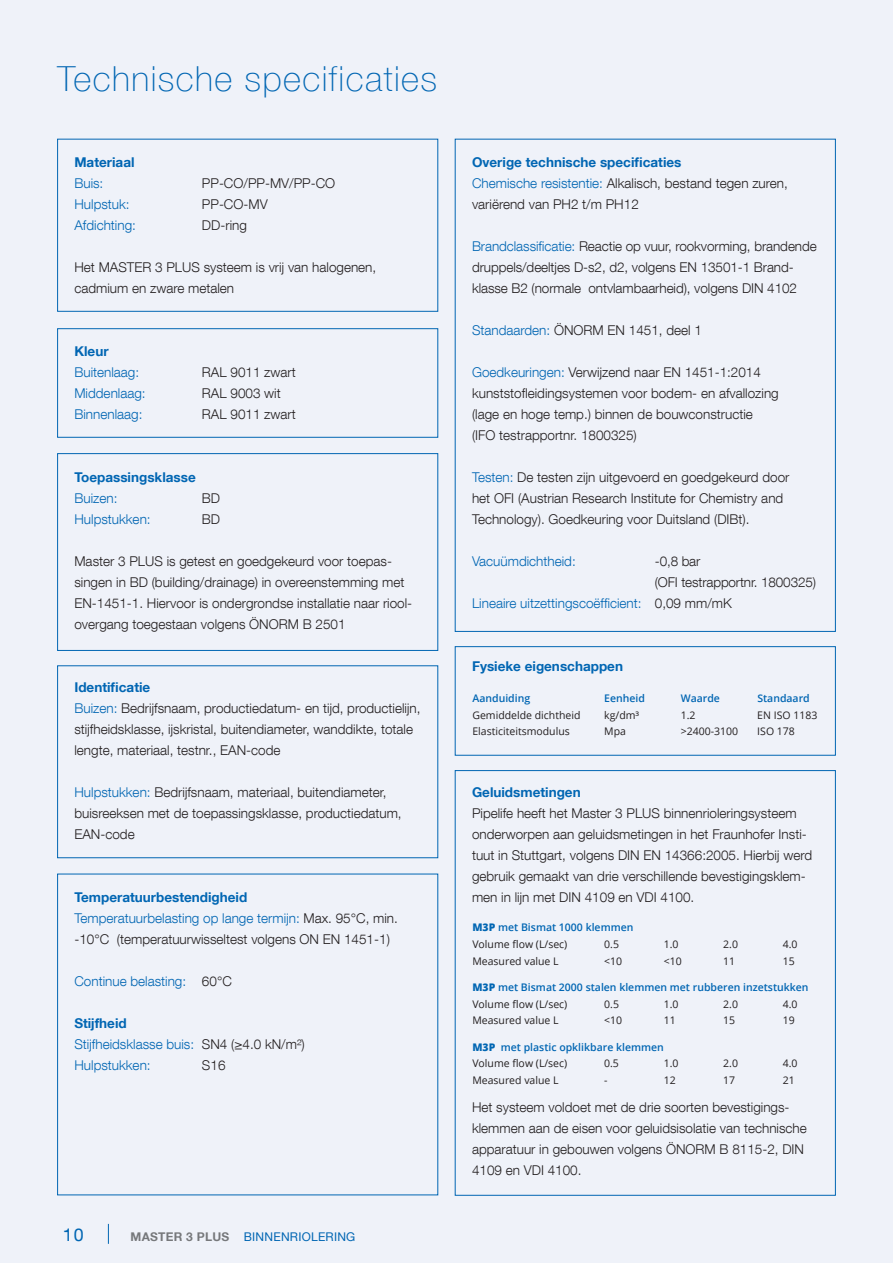
<style>
.page{position:relative;width:893px;height:1263px;background:#eff2f9}
.page>*{position:absolute;margin:0;border:0;box-sizing:border-box;transform-origin:0 0}
.t1{font:100 34.5px "Helvetica Neue LT Com";letter-spacing:.04em;color:#0166b3}
.t2{font:17.85px "Helvetica Neue LT Com";color:#0166b3}
._06_Subtekst{font:300 13.5px/21px "Helvetica Neue LT Com";color:#231f20}
._06_Subtekst-2{font:300 13.5px "Helvetica Neue LT Com";color:#0166b3}
._06_Subtekst-3{font:700 13.5px "Helvetica Neue LT Com";color:#0166b3}
.t3{font:12px "Helvetica Neue LT Com";letter-spacing:.02em;color:#0166b3}
.t4{font:10.5px "Open Sans";color:#231f20}
.t5{font:600 10.5px "Open Sans";color:#0166b3}
.s1{color:#0166b3}
.s2{color:#231f20}
.s3{font-weight:700;color:#76787b}
.s4{font-weight:800}
</style>
<div class="page">
<svg style="left:108px;top:1224px;width:1px;height:20px"></svg>
<div style="left:455px;top:646px;width:381px;height:109px;border:1px solid #0166b3"></div>
<div style="left:57px;top:328px;width:381px;height:109px;border:1px solid #0166b3"></div>
<div style="left:57px;top:453px;width:381px;height:198px;border:1px solid #0166b3"></div>
<p class="t1" style="left:57px;top:58px;width:381px">Technische specificaties</p>
<p class="_06_Subtekst-3" style="left:74px;top:154px;width:62px">Materiaal</p>
<p class="_06_Subtekst-2" style="left:74px;top:175px;width:30px">Buis:</p>
<p class="_06_Subtekst" style="left:202px;top:172px;width:135px">PP-CO/PP-MV/PP-CO</p>
<p class="_06_Subtekst-2" style="left:74px;top:196px;width:57px">Hulpstuk:</p>
<p class="_06_Subtekst" style="left:202px;top:193px;width:67px">PP-CO-MV</p>
<p class="_06_Subtekst-2" style="left:74px;top:217px;width:63px">Afdichting:</p>
<p class="_06_Subtekst" style="left:202px;top:214px;width:46px">DD-ring</p>
<p class="_06_Subtekst" style="left:74px;top:256px;width:303px">Het MASTER 3 PLUS systeem is vrij van halogenen, cadmium en zware metalen</p>
<p class="_06_Subtekst-3" style="left:74px;top:343px;width:36px">Kleur</p>
<p class="_06_Subtekst-2" style="left:74px;top:364px;width:66px">Buitenlaag:</p>
<p class="_06_Subtekst" style="left:202px;top:361px;width:95px">RAL 9011 zwart</p>
<p class="_06_Subtekst-2" style="left:74px;top:385px;width:73px">Middenlaag:</p>
<p class="_06_Subtekst" style="left:202px;top:382px;width:80px">RAL 9003 wit</p>
<p class="_06_Subtekst-2" style="left:74px;top:406px;width:70px">Binnenlaag:</p>
<p class="_06_Subtekst" style="left:202px;top:403px;width:95px">RAL 9011 zwart</p>
<p class="_06_Subtekst-3" style="left:74px;top:469px;width:123px">Toepassingsklasse</p>
<p class="_06_Subtekst-2" style="left:74px;top:490px;width:45px">Buizen:</p>
<p class="_06_Subtekst" style="left:202px;top:487px;width:20px">BD</p>
<p class="_06_Subtekst-2" style="left:74px;top:511px;width:78px">Hulpstukken:</p>
<p class="_06_Subtekst" style="left:202px;top:508px;width:20px">BD</p>
<p class="_06_Subtekst" style="left:74px;top:550px;width:339px">Master 3 PLUS is getest en goedgekeurd voor toepas&shy;singen in BD (building/drainage) in overeenstemming met EN-1451-1. Hiervoor is ondergrondse installatie naar riool&shy;overgang toegestaan volgens ÖNORM B 2501</p>
<p class="_06_Subtekst-3" style="left:74px;top:679px;width:77px">Identificatie</p>
<p class="_06_Subtekst" style="left:74px;top:697px;width:348px"><span class="s1">Buizen:</span> Bedrijfsnaam, productiedatum- en tijd, productielijn, stijfheidsklasse, ijskristal, buitendiameter, wanddikte, totale lengte, materiaal, testnr., EAN-code</p>
<p class="_06_Subtekst" style="left:74px;top:781px;width:329px"><span class="s1">Hulpstukken:</span> Bedrijfsnaam, materiaal, buitendiameter, buisreeksen met de toepassingsklasse, productiedatum,<br>EAN-code</p>
<p class="_06_Subtekst-3" style="left:74px;top:889px;width:174px">Temperatuurbestendigheid</p>
<p class="_06_Subtekst" style="left:74px;top:907px;width:325px"><span class="s1">Temperatuurbelasting op lange termijn:</span> Max. 95°C, min. -10°C (temperatuurwisseltest volgens ON EN 1451-1)</p>
<p class="_06_Subtekst-2" style="left:74px;top:973px;width:159px">Continue belasting: <span class="s2">60°C</span></p>
<p class="_06_Subtekst-3" style="left:74px;top:1015px;width:54px">Stijfheid</p>
<p class="_06_Subtekst-2" style="left:74px;top:1036px;width:232px">Stijfheidsklasse buis: <span class="s2">SN4 (≥4.0 kN/m²)</span></p>
<p class="_06_Subtekst-2" style="left:74px;top:1057px;width:78px">Hulpstukken:</p>
<p class="_06_Subtekst" style="left:202px;top:1054px;width:25px">S16</p>
<p class="t2" style="left:63px;top:1223px;width:22px">10</p>
<p class="t3" style="left:131px;top:1229px;width:226px"><span class="s3">MASTER 3 PLUS</span> BINNENRIOLERING</p>
<p class="_06_Subtekst-3" style="left:472px;top:154px;width:211px">Overige technische specificaties</p>
<p class="_06_Subtekst" style="left:472px;top:172px;width:317px"><span class="s1">Chemische resistentie:</span> Alkalisch, bestand tegen zuren, variërend van PH2 t/m PH12</p>
<p class="_06_Subtekst" style="left:472px;top:235px;width:346px"><span class="s1">Brandclassificatie:</span> Reactie op vuur, rookvorming, brandende druppels/deeltjes D-s2, d2, volgens EN 13501-1 Brand&shy;klasse B2 (normale ontvlambaarheid), volgens DIN 4102</p>
<p class="_06_Subtekst" style="left:472px;top:319px;width:231px"><span class="s1">Standaarden:</span> ÖNORM EN 1451, deel 1</p>
<p class="_06_Subtekst" style="left:472px;top:361px;width:308px"><span class="s1">Goedkeuringen:</span> Verwijzend naar EN 1451-1:2014 kunststofleidingsystemen voor bodem- en afvallozing (lage en hoge temp.) binnen de bouwconstructie (IFO testrapportnr. 1800325)</p>
<p class="_06_Subtekst" style="left:472px;top:466px;width:319px"><span class="s1">Testen:</span> De testen zijn uitgevoerd en goedgekeurd door het OFI (Austrian Research Institute for Chemistry and<br>Technology). Goedkeuring voor Duitsland (DIBt).</p>
<p class="_06_Subtekst-2" style="left:472px;top:553px;width:105px">Vacuümdichtheid:</p>
<p class="_06_Subtekst" style="left:655px;top:550px;width:163px">-0,8 bar<br>(OFI testrapportnr. 1800325)</p>
<p class="_06_Subtekst-2" style="left:472px;top:595px;width:261px">Lineaire uitzettingscoëfficient: <span class="s2">0,09 mm/mK</span></p>
<p class="_06_Subtekst-3" style="left:472px;top:658px;width:152px">Fysieke eigenschappen</p>
<p class="t5" style="left:472px;top:691px;width:59px">Aanduiding</p>
<p class="t5" style="left:604px;top:691px;width:42px">Eenheid</p>
<p class="t5" style="left:681px;top:691px;width:41px">Waarde</p>
<p class="t5" style="left:757px;top:691px;width:54px">Standaard</p>
<p class="t4" style="left:472px;top:707px;width:110px">Gemiddelde dichtheid</p>
<p class="t4" style="left:604px;top:707px;width:36px">kg/dm³</p>
<p class="t4" style="left:681px;top:707px;width:16px">1.2</p>
<p class="t4" style="left:757px;top:707px;width:62px">EN ISO 1183</p>
<p class="t4" style="left:472px;top:724px;width:99px">Elasticiteitsmodulus</p>
<p class="t4" style="left:604px;top:724px;width:23px">Mpa</p>
<p class="t4" style="left:681px;top:724px;width:59px">&gt;2400-3100</p>
<p class="t4" style="left:757px;top:724px;width:39px">ISO 178</p>
<p class="_06_Subtekst-3" style="left:472px;top:784px;width:110px">Geluidsmetingen</p>
<p class="_06_Subtekst" style="left:472px;top:802px;width:342px">Pipelife heeft het Master 3 PLUS binnenrioleringsysteem onderworpen aan geluidsmetingen in het Fraunhofer Insti&shy;tuut in Stuttgart, volgens DIN EN 14366:2005. Hierbij werd gebruik gemaakt van drie verschillende bevestigingsklem&shy;men in lijn met DIN 4109 en VDI 4100.</p>
<p class="t5" style="left:472px;top:920px;width:163px"><span class="s4">M3P</span> met Bismat 1000 klemmen</p>
<p class="t4" style="left:472px;top:937px;width:96px">Volume flow (L/sec)</p>
<p class="t4" style="left:604px;top:937px;width:16px">0.5</p>
<p class="t4" style="left:664px;top:937px;width:16px">1.0</p>
<p class="t4" style="left:723px;top:937px;width:16px">2.0</p>
<p class="t4" style="left:783px;top:937px;width:16px">4.0</p>
<p class="t4" style="left:472px;top:953px;width:88px">Measured value L</p>
<p class="t4" style="left:604px;top:953px;width:20px">&lt;10</p>
<p class="t4" style="left:664px;top:953px;width:20px">&lt;10</p>
<p class="t4" style="left:723px;top:953px;width:14px">11</p>
<p class="t4" style="left:783px;top:953px;width:14px">15</p>
<p class="t5" style="left:472px;top:980px;width:338px"><span class="s4">M3P</span> met Bismat 2000 stalen klemmen met rubberen inzetstukken</p>
<p class="t4" style="left:472px;top:996px;width:96px">Volume flow (L/sec)</p>
<p class="t4" style="left:604px;top:996px;width:16px">0.5</p>
<p class="t4" style="left:664px;top:996px;width:16px">1.0</p>
<p class="t4" style="left:723px;top:996px;width:16px">2.0</p>
<p class="t4" style="left:783px;top:996px;width:16px">4.0</p>
<p class="t4" style="left:472px;top:1013px;width:88px">Measured value L</p>
<p class="t4" style="left:604px;top:1013px;width:20px">&lt;10</p>
<p class="t4" style="left:664px;top:1013px;width:14px">11</p>
<p class="t4" style="left:723px;top:1013px;width:14px">15</p>
<p class="t4" style="left:783px;top:1013px;width:14px">19</p>
<p class="t5" style="left:472px;top:1039px;width:193px"><span class="s4">M3P</span> met plastic opklikbare klemmen</p>
<p class="t4" style="left:472px;top:1056px;width:96px">Volume flow (L/sec)</p>
<p class="t4" style="left:604px;top:1056px;width:16px">0.5</p>
<p class="t4" style="left:664px;top:1056px;width:16px">1.0</p>
<p class="t4" style="left:723px;top:1056px;width:16px">2.0</p>
<p class="t4" style="left:783px;top:1056px;width:16px">4.0</p>
<p class="t4" style="left:472px;top:1072px;width:88px">Measured value L</p>
<p class="t4" style="left:604px;top:1072px;width:5px">-</p>
<p class="t4" style="left:664px;top:1072px;width:14px">12</p>
<p class="t4" style="left:723px;top:1072px;width:14px">17</p>
<p class="t4" style="left:783px;top:1072px;width:14px">21</p>
<p class="_06_Subtekst" style="left:472px;top:1096px;width:336px">Het systeem voldoet met de drie soorten bevestigings&shy;klemmen aan de eisen voor geluidsisolatie van technische apparatuur in gebouwen volgens ÖNORM B 8115-2, DIN 4109 en VDI 4100.</p>
</div>
